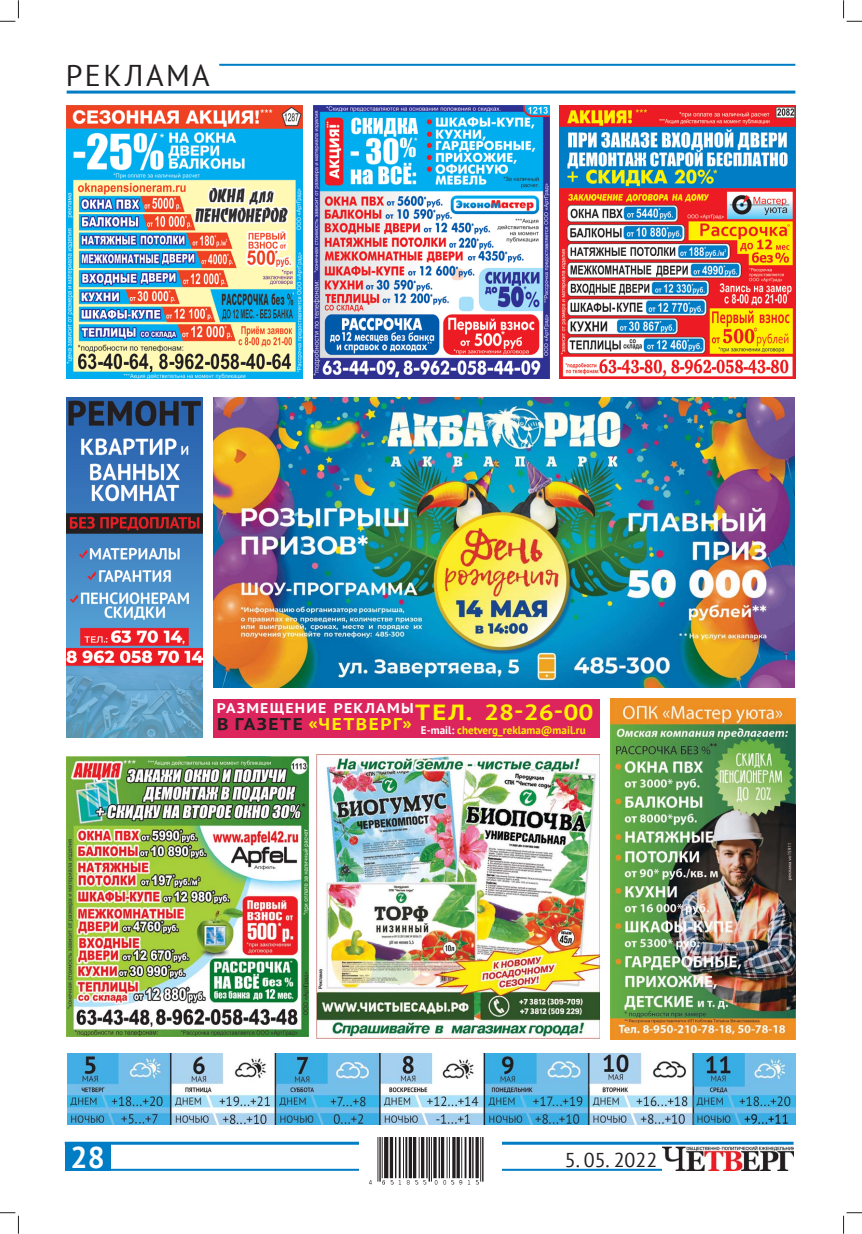
<style>
.page{position:relative;width:862px;height:1234px;background:#fff}
.page>*{position:absolute;margin:0;border:0;box-sizing:border-box;transform-origin:0 0}
.t1{font:30px "PT Sans";letter-spacing:.08em;color:#231f20}
.t2{font:700 30px "PT Sans";color:#fff}
.t3{font:700 21.9px "PT Sans";color:#fff200;scale:1.21 1}
.t4{font:20px "PT Sans";color:#231f20}
.t5{font:700 14px "PT Sans";letter-spacing:.08em;color:#fff;scale:1.13 1}
.t6{font:700 11.1px "PT Sans";color:#fff200}
.s1{color:#fff}
</style>
<div class="page">
<hr style="left:67px;top:91px;width:728px;height:3px;background:#007dc5">
<hr style="left:219px;top:64px;width:576px;height:2px;background:#007dc5">
<div style="left:213px;top:699px;width:386px;height:38px;background:#dc245d"></div>
<img style="left:67px;top:1053px;width:729px;height:71px">
<img style="left:610px;top:698px;width:185px;height:340px">
<img style="left:67px;top:106px;width:235px;height:272px">
<img style="left:313px;top:106px;width:236px;height:272px">
<img style="left:560px;top:106px;width:235px;height:272px">
<img style="left:67px;top:756px;width:241px;height:279px">
<div style="left:65px;top:1144px;width:46px;height:26px;background:#007dc5"></div>
<hr style="left:100px;top:1168px;width:562px;height:2px;background:#007dc5">
<hr style="left:65px;top:1141px;width:728px;height:3px;background:#007dc5">
<img style="left:663px;top:1146px;width:131px;height:24px">
<img style="left:359px;top:1137px;width:142px;height:46px">
<img style="left:66px;top:397px;width:136px;height:340px">
<img style="left:316px;top:754px;width:283px;height:283px">
<img style="left:214px;top:397px;width:580px;height:290px">
<svg style="left:0;top:0;width:19px;height:22px"></svg>
<svg style="left:0;top:1212px;width:19px;height:21px"></svg>
<svg style="left:843px;top:0;width:19px;height:22px"></svg>
<svg style="left:843px;top:1212px;width:19px;height:21px"></svg>
<h1 class="t1" style="left:66px;top:55px;width:145px">РЕКЛАМА</h1>
<p class="t5" style="left:217px;top:698px;width:175px">РАЗМЕЩЕНИЕ РЕКЛАМЫ</p>
<h2 class="t3" style="left:217px;top:697px;width:313px"><sub>В</sub> <sub>ГАЗЕТЕ</sub> <sub>«ЧЕТВЕРГ»</sub>ТЕЛ. 28-26-00</h2>
<p class="t6" style="left:421px;top:722px;width:167px"><span class="s1">E-mail:</span> chetverg_reklama@mail.ru</p>
<h1 class="t2" style="left:71px;top:1136px;width:36px">28</h1>
<h3 class="t4" style="left:565px;top:1146px;width:94px">5. 05. 2022</h3>
</div>
